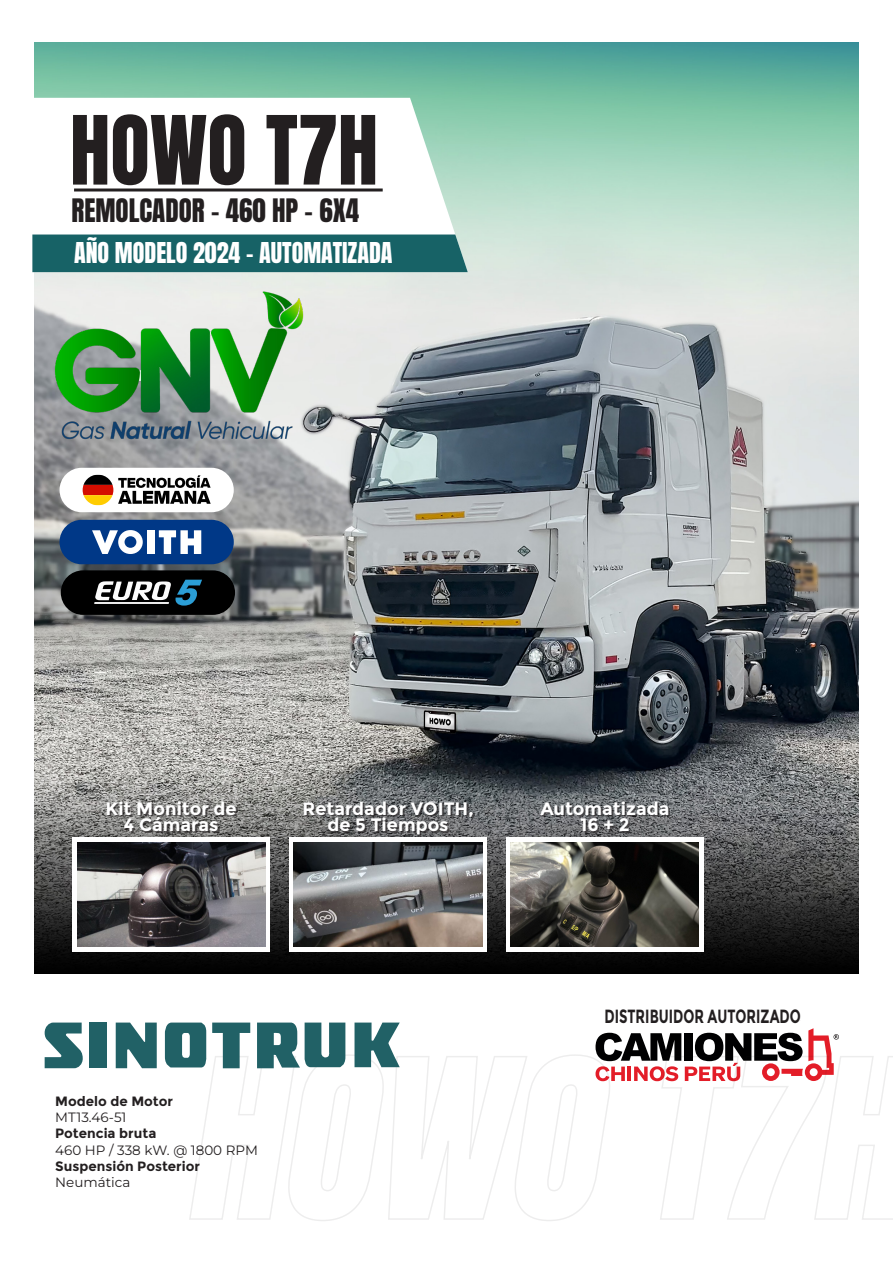
<style>
.page{position:relative;width:893px;height:1263px;background:#fff}
.page>*{position:absolute;margin:0;border:0;box-sizing:border-box;transform-origin:0 0}
.t1{font:81px "Anton";color:#231f20}
.t2{font:27px "Anton";color:#231f20}
.t3{font:24px "Anton";color:#fff}
.t4{font:700 19.05px "Montserrat";color:#231f20;scale:.7 1}
.t5{font:700 18px "Montserrat";color:#fff}
.t6{font:700 13.5px "Montserrat";color:#231f20}
.t7{font:13.5px "Montserrat";color:#231f20}
</style>
<div class="page">
<img style="left:34px;top:43px;width:825px;height:931px">
<svg style="left:595px;top:1028px;width:244px;height:53px"></svg>
<div style="left:108px;top:802px;width:130px;height:31px;background:#231f20;opacity:.63"></div>
<div style="left:542px;top:802px;width:128px;height:31px;background:#231f20;opacity:.63"></div>
<div style="left:305px;top:803px;width:169px;height:33px;background:#231f20;opacity:.63"></div>
<div style="left:72px;top:837px;width:198px;height:115px;background:#fff"></div>
<img style="left:77px;top:842px;width:188px;height:105px">
<div style="left:289px;top:837px;width:198px;height:115px;background:#fff"></div>
<img style="left:294px;top:842px;width:188px;height:105px">
<div style="left:506px;top:837px;width:198px;height:115px;background:#fff"></div>
<img style="left:511px;top:842px;width:188px;height:105px">
<svg style="left:45px;top:1022px;width:38px;height:46px"></svg>
<div style="left:89px;top:1022px;width:18px;height:46px;background:#216166"></div>
<svg style="left:116px;top:1022px;width:41px;height:46px;background:#497d81"></svg>
<svg style="left:165px;top:1022px;width:85px;height:46px"></svg>
<svg style="left:257px;top:1022px;width:88px;height:46px"></svg>
<svg style="left:355px;top:1022px;width:45px;height:45px"></svg>
<svg style="left:34px;top:98px;width:434px;height:136px"></svg>
<div style="left:32px;top:234px;width:436px;height:38px;background:#176266"></div>
<hr style="left:74px;top:188px;width:309px;height:3px;background:#231f20">
<img style="left:32px;top:261px;width:295px;height:207px">
<div style="left:60px;top:468px;width:174px;height:44px;background:#fff;border-radius:22px"></div>
<svg style="left:83px;top:475px;width:128px;height:30px"></svg>
<div style="left:60px;top:520px;width:174px;height:44px;background:#003887;border-radius:22px"></div>
<div style="left:147px;top:530px;width:7px;height:24px;background:#fff"></div>
<svg style="left:159px;top:530px;width:42px;height:24px"></svg>
<svg style="left:92px;top:530px;width:51px;height:24px"></svg>
<div style="left:61px;top:570px;width:174px;height:45px;background:#000;border-radius:22px"></div>
<svg style="left:94px;top:580px;width:108px;height:26px"></svg>
<p class="t1" style="left:70px;top:109px;width:310px">HOWO T7H</p>
<p class="t2" style="left:72px;top:197px;width:289px">REMOLCADOR - 460 HP - 6X4</p>
<p class="t3" style="left:74px;top:241px;width:320px">AÑO MODELO 2024 - AUTOMATIZADA</p>
<p class="t5" style="left:106px;top:798px;width:133px">Kit Monitor de</p>
<p class="t5" style="left:124px;top:814px;width:96px">4 Cámaras</p>
<p class="t5" style="left:302px;top:798px;width:173px">Retardador VOITH,</p>
<p class="t5" style="left:327px;top:814px;width:123px">de 5 Tiempos</p>
<p class="t5" style="left:540px;top:798px;width:131px">Automatizada</p>
<p class="t5" style="left:580px;top:814px;width:51px">16 + 2</p>
<p class="t6" style="left:55px;top:1093px;width:119px">Modelo de Motor</p>
<p class="t7" style="left:55px;top:1108px;width:73px">MT13.46-51</p>
<p class="t6" style="left:55px;top:1125px;width:103px">Potencia bruta</p>
<p class="t7" style="left:55px;top:1141px;width:204px">460 HP / 338 kW. @ 1800 RPM</p>
<p class="t6" style="left:55px;top:1158px;width:146px">Suspensión Posterior</p>
<p class="t7" style="left:55px;top:1173px;width:77px">Neumática</p>
<p class="t4" style="left:604px;top:1005px;width:294px">DISTRIBUIDOR AUTORIZADOS</p>
</div>
